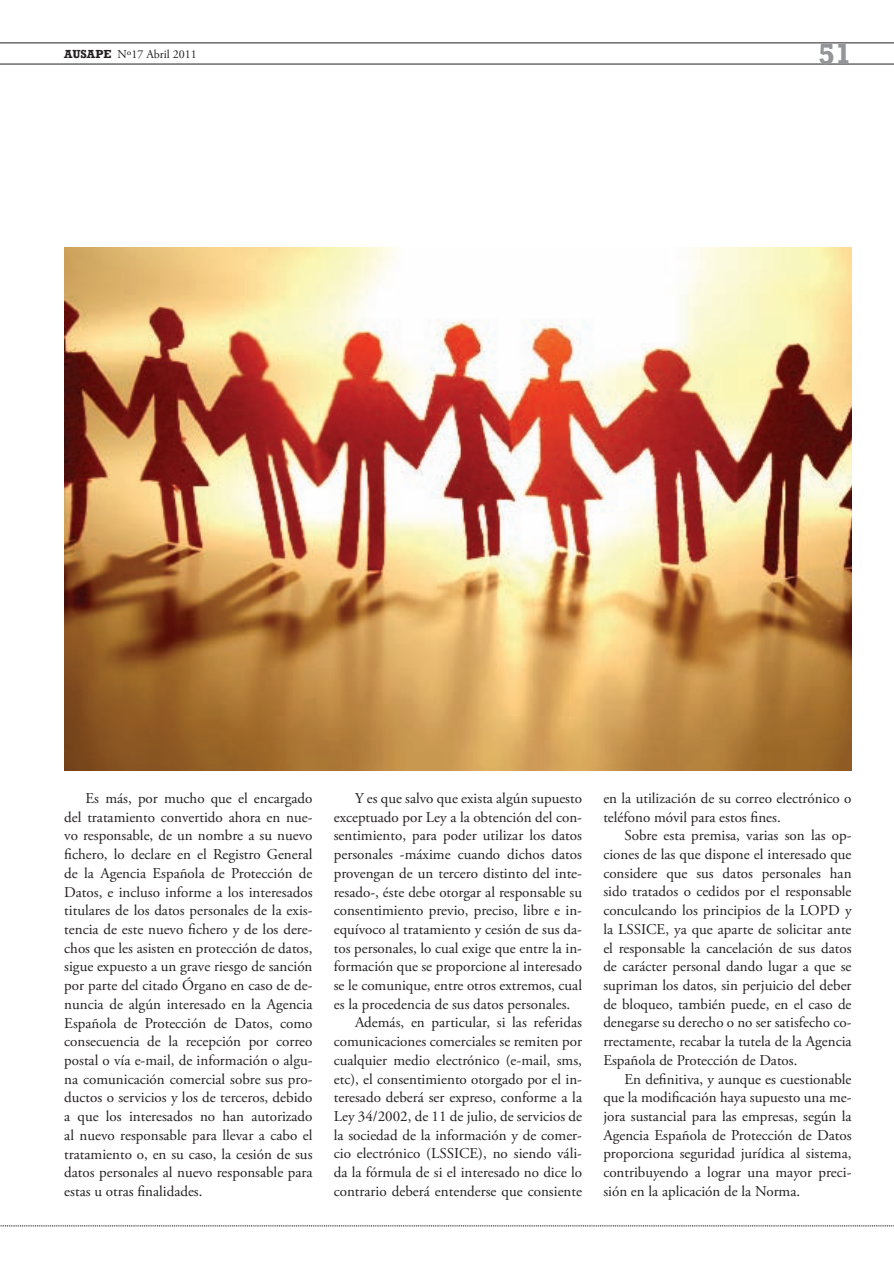
<style>
.page{position:relative;width:894px;height:1264px;background:#fff}
.page>*{position:absolute;margin:0;border:0;box-sizing:border-box;transform-origin:0 0}
.t1{font:700 30px "Rockwell";color:#939598}
.t2{font:15px/18.8px "Adobe Garamond Pro";color:#231f20;text-align:justify}
.t3{font:12px "Adobe Garamond Pro";color:#231f20}
.s1{font-family:"Rockwell";font-weight:700}
</style>
<div class="page">
<hr style="left:0;top:43px;width:893px;height:1px;background:#231f20">
<hr style="left:0;top:64px;width:893px;height:1px;background:#231f20">
<svg style="left:0;top:1225px;width:893px;height:1px"></svg>
<img style="left:64px;top:247px;width:787px;height:523px">
<p class="t3" style="left:64px;top:49px;width:134px"><span class="s1">AUSAPE</span> Nº17 Abril 2011</p>
<h1 class="t1" style="left:818px;top:35px;width:35px">51</h1>
<p class="t2" style="left:64px;top:790px;width:250px;text-indent:21px">Es más, por mucho que el encargado del tratamiento convertido ahora en nue&shy;vo responsable, de un nombre a su nuevo fichero, lo declare en el Registro General de la Agencia Española de Protección de Datos, e incluso informe a los interesados titulares de los datos personales de la exis&shy;tencia de este nuevo fichero y de los dere&shy;chos que les asisten en protección de datos, sigue expuesto a un grave riesgo de sanción por parte del citado Órgano en caso de de&shy;nuncia de algún interesado en la Agencia Española de Protección de Datos, como consecuencia de la recepción por correo postal o vía e-mail, de información o algu&shy;na comunicación comercial sobre sus pro&shy;ductos o servicios y los de terceros, debido a que los interesados no han autorizado al nuevo responsable para llevar a cabo el tratamiento o, en su caso, la cesión de sus datos personales al nuevo responsable para estas u otras finalidades.</p>
<p class="t2" style="left:355px;top:790px;width:228px">Y es que salvo que exista algún supuesto</p>
<p class="t2" style="left:334px;top:809px;width:250px">exceptuado por Ley a la obtención del con-</p>
<p class="t2" style="left:334px;top:827px;width:250px">sentimiento, para poder utilizar los datos</p>
<p class="t2" style="left:334px;top:846px;width:250px">personales -máxime cuando dichos datos</p>
<p class="t2" style="left:334px;top:865px;width:250px">provengan de un tercero distinto del inte-</p>
<p class="t2" style="left:334px;top:883px;width:250px">resado-, éste debe otorgar al responsable su</p>
<p class="t2" style="left:334px;top:902px;width:250px">consentimiento previo, preciso, libre e in-</p>
<p class="t2" style="left:334px;top:921px;width:250px">equívoco al tratamiento y cesión de sus da-</p>
<p class="t2" style="left:334px;top:940px;width:250px">tos personales, lo cual exige que entre la in-</p>
<p class="t2" style="left:334px;top:958px;width:250px">formación que se proporcione al interesado</p>
<p class="t2" style="left:334px;top:977px;width:250px">se le comunique, entre otros extremos, cual</p>
<p class="t2" style="left:334px;top:996px;width:238px">es la procedencia de sus datos personales.</p>
<p class="t2" style="left:355px;top:1014px;width:228px">Además, en particular, si las referidas</p>
<p class="t2" style="left:334px;top:1033px;width:250px">comunicaciones comerciales se remiten por</p>
<p class="t2" style="left:334px;top:1052px;width:250px">cualquier medio electrónico (e-mail, sms,</p>
<p class="t2" style="left:334px;top:1070px;width:250px">etc), el consentimiento otorgado por el in-</p>
<p class="t2" style="left:334px;top:1089px;width:250px">teresado deberá ser expreso, conforme a la</p>
<p class="t2" style="left:334px;top:1108px;width:250px">Ley 34/2002, de 11 de julio, de servicios de</p>
<p class="t2" style="left:334px;top:1127px;width:250px">la sociedad de la información y de comer-</p>
<p class="t2" style="left:334px;top:1145px;width:250px">cio electrónico (LSSICE), no siendo váli-</p>
<p class="t2" style="left:334px;top:1164px;width:250px">da la fórmula de si el interesado no dice lo</p>
<p class="t2" style="left:334px;top:1183px;width:250px">contrario deberá entenderse que consiente</p>
<p class="t2" style="left:603px;top:790px;width:250px">en la utilización de su correo electrónico o teléfono móvil para estos fines.</p>
<p class="t2" style="left:603px;top:827px;width:250px;text-indent:21px">Sobre esta premisa, varias son las op&shy;ciones de las que dispone el interesado que considere que sus datos personales han sido tratados o cedidos por el responsable conculcando los principios de la LOPD y la LSSICE, ya que aparte de solicitar ante el responsable la cancelación de sus datos de carácter personal dando lugar a que se supriman los datos, sin perjuicio del deber de bloqueo, también puede, en el caso de denegarse su derecho o no ser satisfecho co&shy;rrectamente, recabar la tutela de la Agencia Española de Protección de Datos.</p>
<p class="t2" style="left:603px;top:1070px;width:250px;text-indent:21px">En definitiva, y aunque es cuestionable que la modificación haya supuesto una me&shy;jora sustancial para las empresas, según la Agencia Española de Protección de Datos proporciona seguridad jurídica al sistema, contribuyendo a lograr una mayor preci&shy;sión en la aplicación de la Norma.</p>
</div>
